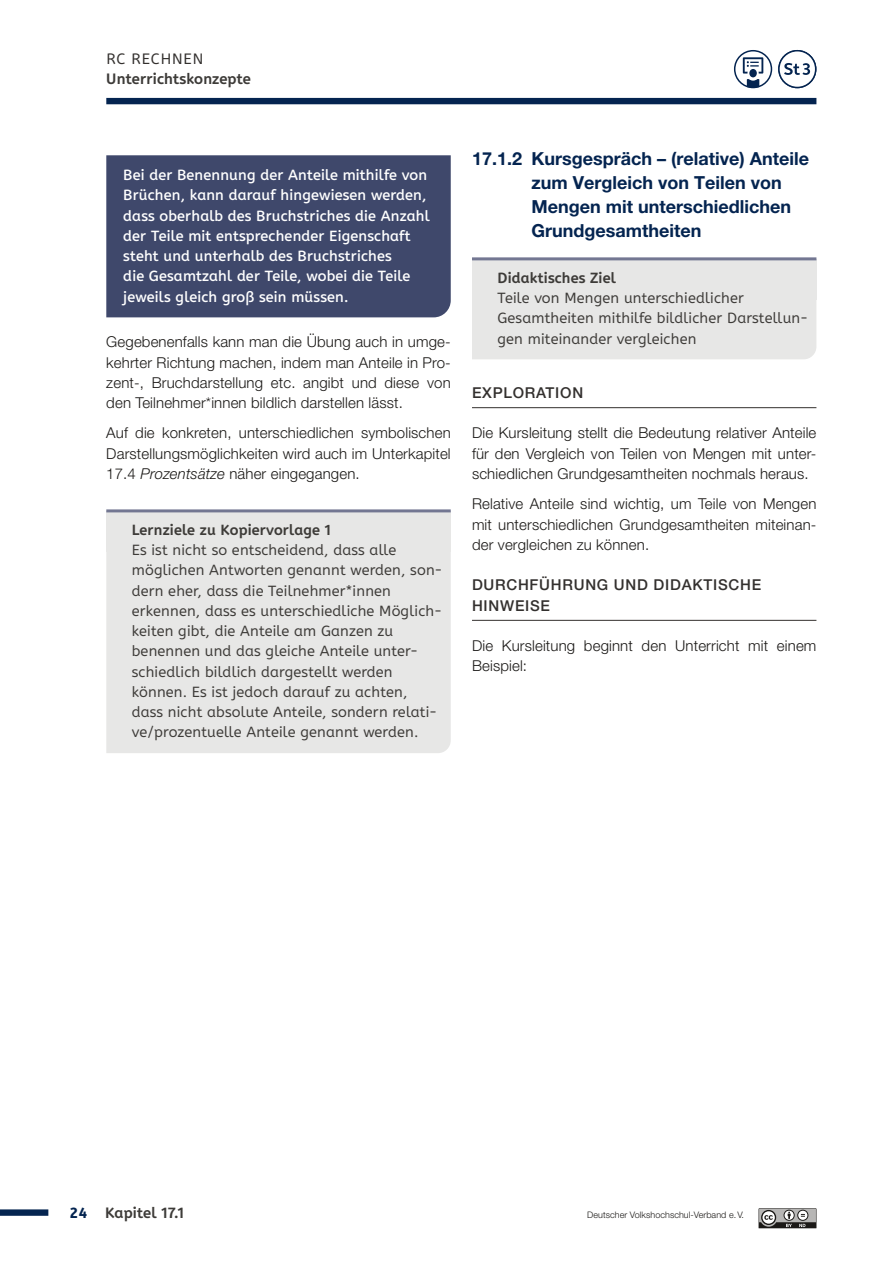
<style>
.page{position:relative;width:893px;height:1263px;background:#fff}
.page>*{position:absolute;margin:0;border:0;box-sizing:border-box;transform-origin:0 0}
.t1{font:700 18px/24px "Helvetica Neue LT Pro";color:#042450}
.t2{font:300 15px/20.2px "Helvetica Neue LT Pro";letter-spacing:.01em;color:#1b1917;text-align:justify}
.t3{font:500 15px/20.2px "Helvetica Neue LT Pro";letter-spacing:.05em;color:#33302e}
.t4{font:700 15px "A Be Zeh EDU";letter-spacing:.01em;color:#3d3b38}
.t5{font:15px "A Be Zeh EDU";letter-spacing:.06em;color:#33302e}
.t6{font:800 15px "A Be Zeh EDU";color:#042450}
.t7{font:14.7px/20.2px "A Be Zeh EDU";letter-spacing:.01em;color:#3d3b38}
.t8{font:500 14.7px/20.2px "A Be Zeh EDU";letter-spacing:.01em;color:#fff}
.t9{font:700 14.7px "A Be Zeh EDU";letter-spacing:.01em;color:#3d3b38}
.t10{font:300 9px "Helvetica Neue LT Pro";letter-spacing:.005em;color:#1b1917}
.s1{font-style:italic}
</style>
<div class="page">
<div style="left:106px;top:98px;width:710px;height:6px;background:#042450"></div>
<div style="left:0;top:1209px;width:48px;height:7px;background:#042450"></div>
<svg style="left:759px;top:1208px;width:57px;height:20px"></svg>
<div style="left:106px;top:155px;width:345px;height:162px;background:#3f486b"></div>
<div style="left:106px;top:512px;width:345px;height:18px;background:#e7e7e6"></div>
<hr style="left:106px;top:509px;width:345px;height:3px;background:#737792">
<div style="left:106px;top:530px;width:345px;height:223px;background:#e7e7e6"></div>
<hr style="left:472px;top:257px;width:344px;height:3px;background:#737792">
<div style="left:472px;top:260px;width:344px;height:99px;background:#e7e7e6"></div>
<hr style="left:472px;top:407px;width:344px;height:1px;background:#33302e">
<hr style="left:472px;top:620px;width:344px;height:1px;background:#33302e">
<svg style="left:778px;top:50px;width:38px;height:38px"></svg>
<div style="left:779px;top:51px;width:37px;height:36px;background:#fff;border-radius:50%"></div>
<div style="left:778px;top:50px;width:38px;height:38px;border:2px solid #042450;border-radius:50%"></div>
<svg style="left:784px;top:63px;width:26px;height:12px"></svg>
<svg style="left:743px;top:57px;width:20px;height:31px"></svg>
<div style="left:734px;top:50px;width:38px;height:38px;border:2px solid #042450;border-radius:50%"></div>
<p class="t5" style="left:106px;top:49px;width:99px">RC RECHNEN</p>
<p class="t4" style="left:106px;top:69px;width:146px">Unterrichtskonzepte</p>
<p class="t8" style="left:123px;top:165px;width:308px">Bei der Benennung der Anteile mithilfe von Brüchen, kann darauf hingewiesen werden, dass oberhalb des Bruchstriches die Anzahl der Teile mit entsprechender Eigenschaft steht und unterhalb des Bruchstriches<br>die Gesamtzahl der Teile, wobei die Teile jeweils gleich groß sein müssen.</p>
<p class="t2" style="left:106px;top:332px;width:346px">Gegebenenfalls kann man die Übung auch in umge&shy;kehrter Richtung machen, indem man Anteile in Pro&shy;zent-, Bruchdarstellung etc. angibt und diese von den Teilnehmer*innen bildlich darstellen lässt.</p>
<p class="t2" style="left:106px;top:423px;width:346px">Auf die konkreten, unterschiedlichen symbolischen Darstellungsmöglichkeiten wird auch im Unterkapitel 17.4 <span class="s1">Prozentsätze</span> näher eingegangen.</p>
<p class="t9" style="left:132px;top:520px;width:201px">Lernziele zu Kopiervorlage 1</p>
<p class="t7" style="left:132px;top:540px;width:312px">Es ist nicht so entscheidend, dass alle möglichen Antworten genannt werden, son&shy;dern eher, dass die Teilnehmer*innen erkennen, dass es unterschiedliche Möglich&shy;keiten gibt, die Anteile am Ganzen zu benennen und das gleiche Anteile unter&shy;schiedlich bildlich dargestellt werden können. Es ist jedoch darauf zu achten, dass nicht absolute Anteile, sondern relati&shy;ve/prozentuelle Anteile genannt werden.</p>
<p class="t1" style="left:531px;top:146px;width:279px;text-indent:-60px">17.1.2 Kursgespräch – (relative) Anteile zum Vergleich von Teilen von<br>Mengen mit unterschiedlichen<br>Grundgesamtheiten</p>
<p class="t9" style="left:497px;top:268px;width:120px">Didaktisches Ziel</p>
<p class="t7" style="left:497px;top:288px;width:312px">Teile von Mengen unterschiedlicher<br>Gesamtheiten mithilfe bildlicher Darstellun&shy;gen miteinander vergleichen</p>
<p class="t3" style="left:472px;top:382px;width:113px">EXPLORATION</p>
<p class="t2" style="left:472px;top:423px;width:346px">Die Kursleitung stellt die Bedeutung relativer Anteile für den Vergleich von Teilen von Mengen mit unter&shy;schiedlichen Grundgesamtheiten nochmals heraus.</p>
<p class="t2" style="left:472px;top:494px;width:346px">Relative Anteile sind wichtig, um Teile von Mengen mit unterschiedlichen Grundgesamtheiten miteinan&shy;der vergleichen zu können.</p>
<p class="t3" style="left:472px;top:575px;width:291px">DURCHFÜHRUNG UND DIDAKTISCHE<br>HINWEISE</p>
<p class="t2" style="left:472px;top:635px;width:346px">Die Kursleitung beginnt den Unterricht mit einem<br>Beispiel:</p>
<p class="t6" style="left:70px;top:1203px;width:19px">24</p>
<p class="t4" style="left:105px;top:1203px;width:80px">Kapitel 17.1</p>
<p class="t10" style="left:587px;top:1209px;width:158px">Deutscher Volkshochschul-Verband e.V.</p>
</div>
